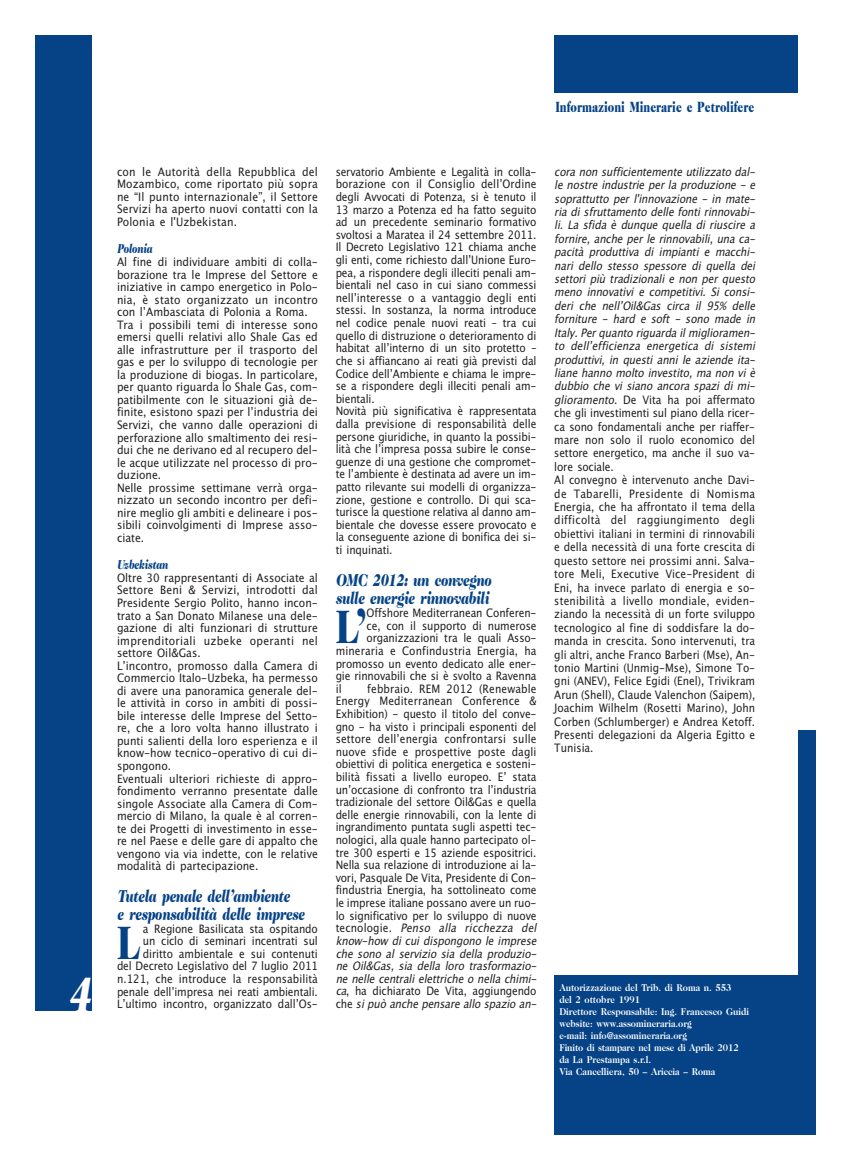
<style>
.page{position:relative;width:851px;height:1170px;background:#fff}
.page>*{position:absolute;margin:0;border:0;box-sizing:border-box;transform-origin:0 0}
.t1{font:italic 900 50px "Caslon Two Twenty Four";color:#fff;scale:.75 1}
.t2{font:900 47.38px "Caslon Two Twenty Four";color:#054286;scale:.75 1}
.t3{font:italic 900 17.5px/18.8px "Caslon Two Twenty Four";letter-spacing:-.02em;color:#054286;scale:.75 1}
.t4{font:900 15px "Caslon Two Twenty Four";color:#054286;scale:.75 1}
.t5{font:italic 900 13.12px "Caslon Two Twenty Four";letter-spacing:-.02em;color:#054286;scale:.75 1}
.t6{font:11.62px/12.6px "Lucida Grande";color:#231f20;scale:.88 1}
.t7{font:11.62px/12.5px "Lucida Grande";color:#231f20;scale:.9 1}
.t8{font:700 10px/12px "Caslon Two Twenty Four";color:#fff;scale:.9 1}
.s1{font-style:italic}
</style>
<div class="page">
<div style="left:554px;top:974px;width:246px;height:160px;background:#054286"></div>
<div style="left:35px;top:35px;width:57px;height:975px;background:#054286"></div>
<div style="left:554px;top:35px;width:244px;height:57px;background:#054286"></div>
<div style="left:797px;top:730px;width:18px;height:404px;background:#054286"></div>
<h1 class="t1" style="left:68px;top:974px;width:32px">4</h1>
<p class="t4" style="left:555px;top:101px;width:266px">Informazioni Minerarie e Petrolifere</p>
<p class="t7" style="left:117px;top:166px;width:225px;text-align:justify">con le Autorità della Repubblica del Mozambico, come riportato più sopra ne “Il punto internazionale”, il Settore Servizi ha aperto nuovi contatti con la Polonia e l'Uzbekistan.</p>
<p class="t5" style="left:117px;top:244px;width:49px">Polonia</p>
<p class="t7" style="left:117px;top:256px;width:225px">Al fine di individuare ambiti di colla&shy;borazione tra le Imprese del Settore e iniziative in campo energetico in Polo&shy;nia, è stato organizzato un incontro con l’Ambasciata di Polonia a Roma.<br>Tra i possibili temi di interesse sono emersi quelli relativi allo Shale Gas ed alle infrastrutture per il trasporto del gas e per lo sviluppo di tecnologie per la produzione di biogas. In particolare, per quanto riguarda lo Shale Gas, com&shy;patibilmente con le situazioni già de&shy;finite, esistono spazi per l’industria dei Servizi, che vanno dalle operazioni di perforazione allo smaltimento dei resi&shy;dui che ne derivano ed al recupero del&shy;le acque utilizzate nel processo di pro&shy;duzione.<br>Nelle prossime settimane verrà orga&shy;nizzato un secondo incontro per defi&shy;nire meglio gli ambiti e delineare i pos&shy;sibili coinvolgimenti di Imprese asso&shy;ciate.</p>
<p class="t5" style="left:117px;top:559px;width:70px">Uzbekistan</p>
<p class="t7" style="left:117px;top:572px;width:225px">Oltre 30 rappresentanti di Associate al Settore Beni &amp; Servizi, introdotti dal Presidente Sergio Polito, hanno incon&shy;trato a San Donato Milanese una dele&shy;gazione di alti funzionari di strutture imprenditoriali uzbeke operanti nel settore Oil&amp;Gas.<br>L’incontro, promosso dalla Camera di Commercio Italo-Uzbeka, ha permesso di avere una panoramica generale del&shy;le attività in corso in ambiti di possi&shy;bile interesse delle Imprese del Setto&shy;re, che a loro volta hanno illustrato i punti salienti della loro esperienza e il know-how tecnico-operativo di cui di&shy;spongono.<br>Eventuali ulteriori richieste di appro&shy;fondimento verranno presentate dalle singole Associate alla Camera di Com&shy;mercio di Milano, la quale è al corren&shy;te dei Progetti di investimento in esse&shy;re nel Paese e delle gare di appalto che vengono via via indette, con le relative modalità di partecipazione.</p>
<h3 class="t3" style="left:117px;top:887px;width:252px">Tutela penale dell’ambiente<br>e responsabilità delle imprese</h3>
<h2 class="t2" style="left:117px;top:924px;width:33px">L</h2>
<p class="t6" style="left:117px;top:923px;width:230px;text-align:right">a Regione Basilicata sta ospitando<br>un ciclo di seminari incentrati sul diritto ambientale e sui contenuti<br>del Decreto Legislativo del 7 luglio 2011 n.121, che introduce la responsabilità penale dell’impresa nei reati ambientali.<br>L’ultimo incontro, organizzato dall’Os-</p>
<p class="t6" style="left:335px;top:166px;width:230px">servatorio Ambiente e Legalità in colla&shy;borazione con il Consiglio dell’Ordine degli Avvocati di Potenza, si è tenuto il 13 marzo a Potenza ed ha fatto seguito ad un precedente seminario formativo svoltosi a Maratea il 24 settembre 2011.<br>Il Decreto Legislativo 121 chiama anche gli enti, come richiesto dall’Unione Euro&shy;pea, a rispondere degli illeciti penali am&shy;bientali nel caso in cui siano commessi nell’interesse o a vantaggio degli enti stessi. In sostanza, la norma introduce nel codice penale nuovi reati – tra cui quello di distruzione o deterioramento di habitat all’interno di un sito protetto – che si affiancano ai reati già previsti dal Codice dell’Ambiente e chiama le impre&shy;se a rispondere degli illeciti penali am&shy;bientali.<br>Novità più significativa è rappresentata dalla previsione di responsabilità delle persone giuridiche, in quanto la possibi&shy;lità che l’impresa possa subire le conse&shy;guenze di una gestione che compromet&shy;te l’ambiente è destinata ad avere un im&shy;patto rilevante sui modelli di organizza&shy;zione, gestione e controllo. Di qui sca&shy;turisce la questione relativa al danno am&shy;bientale che dovesse essere provocato e la conseguente azione di bonifica dei si&shy;ti inquinati.</p>
<h3 class="t3" style="left:335px;top:571px;width:209px">OMC 2012: un convegno sulle energie rinnovabili</h3>
<h2 class="t2" style="left:335px;top:608px;width:43px">L’</h2>
<p class="t6" style="left:366px;top:607px;width:194px">Offshore Mediterranean Conferen-</p>
<p class="t6" style="left:366px;top:620px;width:194px">ce, con il supporto di numerose</p>
<p class="t6" style="left:366px;top:632px;width:194px">organizzazioni tra le quali Asso-</p>
<p class="t6" style="left:335px;top:645px;width:230px">mineraria e Confindustria Energia, ha</p>
<p class="t6" style="left:335px;top:658px;width:230px">promosso un evento dedicato alle ener-</p>
<p class="t6" style="left:335px;top:670px;width:230px">gie rinnovabili che si è svolto a Ravenna</p>
<p class="t6" style="left:335px;top:683px;width:8px">il</p>
<p class="t6" style="left:335px;top:683px;width:232px;text-indent:32px">febbraio. REM 2012 (Renewable Energy Mediterranean Conference &amp; Exhibition) - questo il titolo del conve&shy;gno - ha visto i principali esponenti del settore dell’energia confrontarsi sulle nuove sfide e prospettive poste dagli obiettivi di politica energetica e sosteni&shy;bilità fissati a livello europeo. E’ stata un’occasione di confronto tra l’industria tradizionale del settore Oil&amp;Gas e quella delle energie rinnovabili, con la lente di ingrandimento puntata sugli aspetti tec&shy;nologici, alla quale hanno partecipato ol&shy;tre 300 esperti e 15 aziende espositrici.<br>Nella sua relazione di introduzione ai la&shy;vori, Pasquale De Vita, Presidente di Con&shy;findustria Energia, ha sottolineato come le imprese italiane possano avere un ruo&shy;lo significativo per lo sviluppo di nuove t e c n o l o g i e . <span class="s1">Penso alla ricchezza del know-how di cui dispongono le imprese che sono al servizio sia della produzio&shy;ne Oil&amp;Gas, sia della loro trasformazio&shy;ne nelle centrali elettriche o nella chimi&shy;ca</span>, ha dichiarato De Vita, aggiungendo c h e <span class="s1">si può anche pensare allo spazio an-</span></p>
<p class="t6" style="left:554px;top:166px;width:232px;line-height:13.4px"><span class="s1">cora non sufficientemente utilizzato dal&shy;le nostre industrie per la produzione - e soprattutto per l'innovazione - in mate&shy;ria di sfruttamento delle fonti rinnovabi&shy;li. La sfida è dunque quella di riuscire a fornire, anche per le rinnovabili, una ca&shy;pacità produttiva di impianti e macchi&shy;nari dello stesso spessore di quella dei settori più tradizionali e non per questo meno innovativi e competitivi. Si consi&shy;deri che nell’Oil&amp;Gas circa il 95% delle forniture - hard e soft - sono made in Italy. Per quanto riguarda il miglioramen&shy;to dell’efficienza energetica di sistemi produttivi, in questi anni le aziende ita&shy;liane hanno molto investito, ma non vi è dubbio che vi siano ancora spazi di mi&shy;glioramento</span>. De Vita ha poi affermato che gli investimenti sul piano della ricer&shy;ca sono fondamentali anche per riaffer&shy;mare non solo il ruolo economico del settore energetico, ma anche il suo va&shy;lore sociale.<br>Al convegno è intervenuto anche Davi&shy;de Tabarelli, Presidente di Nomisma Energia, che ha affrontato il tema della difficoltà del raggiungimento degli obiettivi italiani in termini di rinnovabili e della necessità di una forte crescita di questo settore nei prossimi anni. Salva&shy;tore Meli, Executive Vice-President di Eni, ha invece parlato di energia e so&shy;stenibilità a livello mondiale, eviden&shy;ziando la necessità di un forte sviluppo tecnologico al fine di soddisfare la do&shy;manda in crescita. Sono intervenuti, tra gli altri, anche Franco Barberi (Mse), An&shy;tonio Martini (Unmig-Mse), Simone To&shy;gni (ANEV), Felice Egidi (Enel), Trivikram Arun (Shell), Claude Valenchon (Saipem), Joachim Wilhelm (Rosetti Marino), John Corben (Schlumberger) e Andrea Ketoff.<br>Presenti delegazioni da Algeria Egitto e Tunisia.</p>
<p class="t8" style="left:559px;top:981px;width:212px">Autorizzazione del Trib. di Roma n. 553<br>del 2 ottobre 1991<br>Direttore Responsabile: Ing. Francesco Guidi website: www.assomineraria.org<br>e-mail: info@assomineraria.org<br>Finito di stampare nel mese di Aprile 2012 da La Prestampa s.r.l.<br>Via Cancelliera, 50 – Ariccia – Roma</p>
</div>
